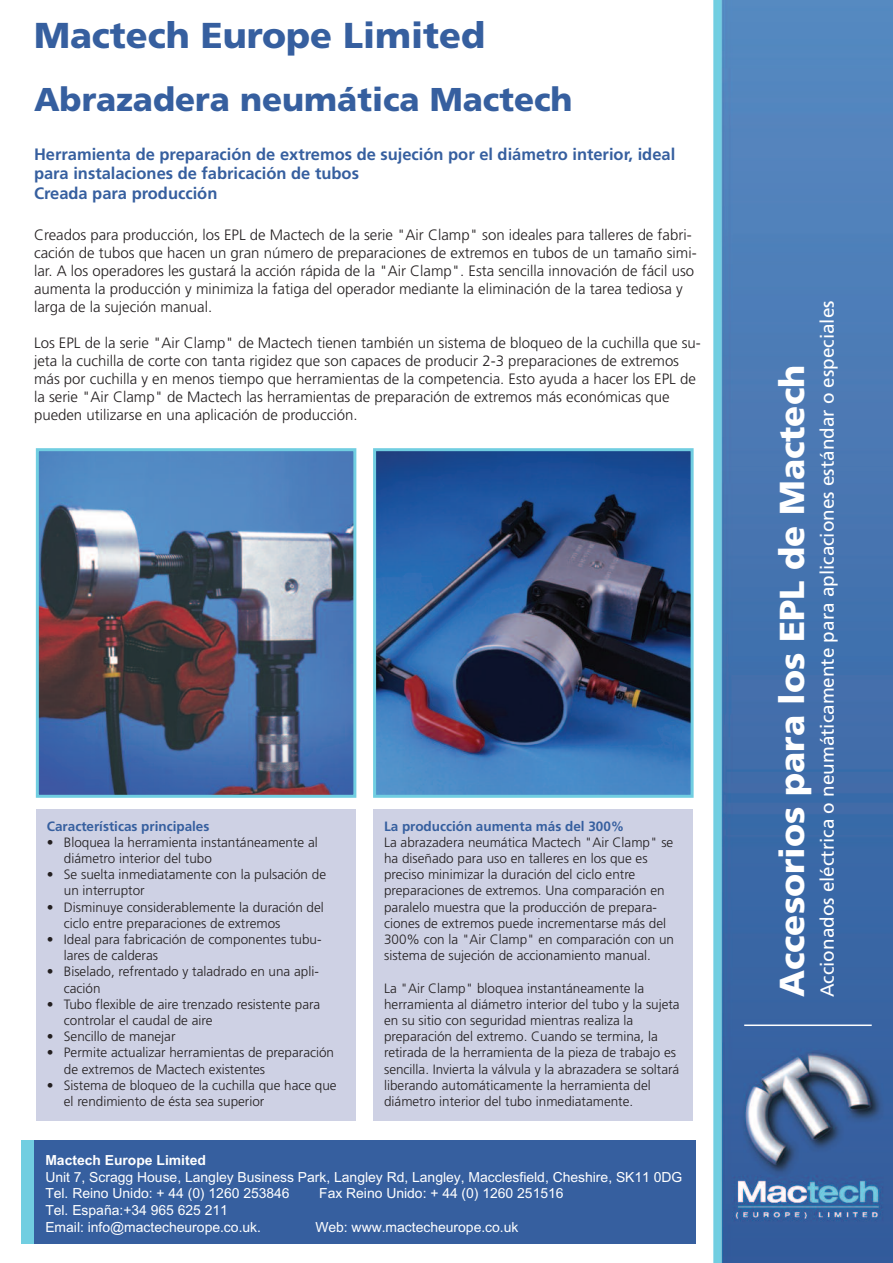
<style>
.page{position:relative;width:893px;height:1263px;background:#fff}
.page>*{position:absolute;margin:0;border:0;box-sizing:border-box;transform-origin:0 0}
.t1{font:900 36px "Frutiger";color:#365f9f}
.t2{font:900 34.65px "Frutiger";color:#fff}
.t3{font:900 33px "Frutiger";color:#365f9f}
.t4{font:18.9px "Frutiger";color:#fff}
.t5{font:700 16.5px/19.8px "Frutiger";color:#365f9f}
.t6{font:300 15px/18px "Frutiger";color:#231f20}
.t7{font:13.95px/16.6px "Arial";color:#fff}
.t8{font:700 13.95px "Arial";color:#fff}
.t9{font:300 13.5px/16.2px "Frutiger";color:#231f20}
.t10{font:700 13.5px "Frutiger";color:#365f9f}
</style>
<div class="page">
<img style="left:713px;top:0;width:180px;height:1263px">
<hr style="left:744px;top:1024px;width:128px;height:2px;background:#fff">
<div style="left:21px;top:1140px;width:674px;height:103px;background:#365f9f"></div>
<div style="left:21px;top:1140px;width:13px;height:103px;background:#71cee1"></div>
<img style="left:40px;top:452px;width:312px;height:342px">
<div style="left:36px;top:448px;width:320px;height:350px;border:3px solid #71cee1"></div>
<img style="left:377px;top:452px;width:313px;height:342px">
<div style="left:373px;top:448px;width:321px;height:350px;border:3px solid #71cee1"></div>
<div style="left:36px;top:809px;width:320px;height:311px;background:#ced1e4"></div>
<div style="left:373px;top:809px;width:320px;height:311px;background:#ced1e4"></div>
<h1 class="t1" style="left:34px;top:21px;width:453px">Mactech Europe Limited</h1>
<h3 class="t3" style="left:34px;top:86px;width:540px">Abrazadera neumática Mactech</h3>
<p class="t5" style="left:34px;top:145px;width:643px">Herramienta de preparación de extremos de sujeción por el diámetro interior, ideal para instalaciones de fabricación de tubos<br>Creada para producción</p>
<p class="t6" style="left:34px;top:226px;width:664px">Creados para producción, los EPL de Mactech de la serie "Air Clamp" son ideales para talleres de fabri&shy;cación de tubos que hacen un gran número de preparaciones de extremos en tubos de un tamaño simi&shy;lar. A los operadores les gustará la acción rápida de la "Air Clamp". Esta sencilla innovación de fácil uso aumenta la producción y minimiza la fatiga del operador mediante la eliminación de la tarea tediosa y larga de la sujeción manual.</p>
<p class="t6" style="left:34px;top:334px;width:668px">Los EPL de la serie "Air Clamp" de Mactech tienen también un sistema de bloqueo de la cuchilla que su&shy;jeta la cuchilla de corte con tanta rigidez que son capaces de producir 2-3 preparaciones de extremos más por cuchilla y en menos tiempo que herramientas de la competencia. Esto ayuda a hacer los EPL de la serie "Air Clamp" de Mactech las herramientas de preparación de extremos más económicas que pueden utilizarse en una aplicación de producción.</p>
<p class="t10" style="left:47px;top:820px;width:164px">Características principales</p>
<p class="t9" style="left:64px;top:835px;width:255px;text-indent:-17px">• Bloquea la herramienta instantáneamente al diámetro interior del tubo</p>
<p class="t9" style="left:64px;top:867px;width:264px;text-indent:-17px">• Se suelta inmediatamente con la pulsación de un interruptor</p>
<p class="t9" style="left:64px;top:900px;width:261px;text-indent:-17px">• Disminuye considerablemente la duración del ciclo entre preparaciones de extremos</p>
<p class="t9" style="left:64px;top:932px;width:259px;text-indent:-17px">• Ideal para fabricación de componentes tubu&shy;lares de calderas</p>
<p class="t9" style="left:64px;top:965px;width:256px;text-indent:-17px">• Biselado, refrentado y taladrado en una apli&shy;cación</p>
<p class="t9" style="left:64px;top:997px;width:258px;text-indent:-17px">• Tubo flexible de aire trenzado resistente para controlar el caudal de aire</p>
<p class="t9" style="left:47px;top:1029px;width:130px">• Sencillo de manejar</p>
<p class="t9" style="left:64px;top:1046px;width:272px;text-indent:-17px">• Permite actualizar herramientas de preparación de extremos de Mactech existentes</p>
<p class="t9" style="left:64px;top:1078px;width:274px;text-indent:-17px">• Sistema de bloqueo de la cuchilla que hace que el rendimiento de ésta sea superior</p>
<p class="t10" style="left:384px;top:820px;width:242px">La producción aumenta más del 300%</p>
<p class="t9" style="left:384px;top:835px;width:291px">La abrazadera neumática Mactech "Air Clamp" se ha diseñado para uso en talleres en los que es preciso minimizar la duración del ciclo entre preparaciones de extremos. Una comparación en paralelo muestra que la producción de prepara&shy;ciones de extremos puede incrementarse más del 300% con la "Air Clamp" en comparación con un sistema de sujeción de accionamiento manual.</p>
<p class="t9" style="left:384px;top:981px;width:297px">La "Air Clamp" bloquea instantáneamente la herramienta al diámetro interior del tubo y la sujeta en su sitio con seguridad mientras realiza la preparación del extremo. Cuando se termina, la retirada de la herramienta de la pieza de trabajo es sencilla. Invierta la válvula y la abrazadera se soltará liberando automáticamente la herramienta del diámetro interior del tubo inmediatamente.</p>
<p class="t8" style="left:45px;top:1152px;width:162px">Mactech Europe Limited</p>
<p class="t7" style="left:45px;top:1168px;width:639px">Unit 7, Scragg House, Langley Business Park, Langley Rd, Langley, Macclesfield, Cheshire, SK11 0DG<br>Tel. Reino Unido: + 44 (0) 1260 253846</p>
<p class="t7" style="left:319px;top:1185px;width:246px">Fax Reino Unido: + 44 (0) 1260 251516</p>
<p class="t7" style="left:45px;top:1202px;width:217px">Tel. España:+34 965 625 211<br>Email: info@mactecheurope.co.uk.</p>
<p class="t7" style="left:315px;top:1218px;width:205px">Web: www.mactecheurope.co.uk</p>
<h2 class="t2" style="left:778px;top:997px;width:634px;rotate:-90deg">Accesorios para los EPL de Mactech</h2>
<h3 class="t4" style="left:820px;top:997px;width:698px;rotate:-90deg">Accionados eléctrica o neumáticamente para aplicaciones estándar o especiales</h3>
</div>
